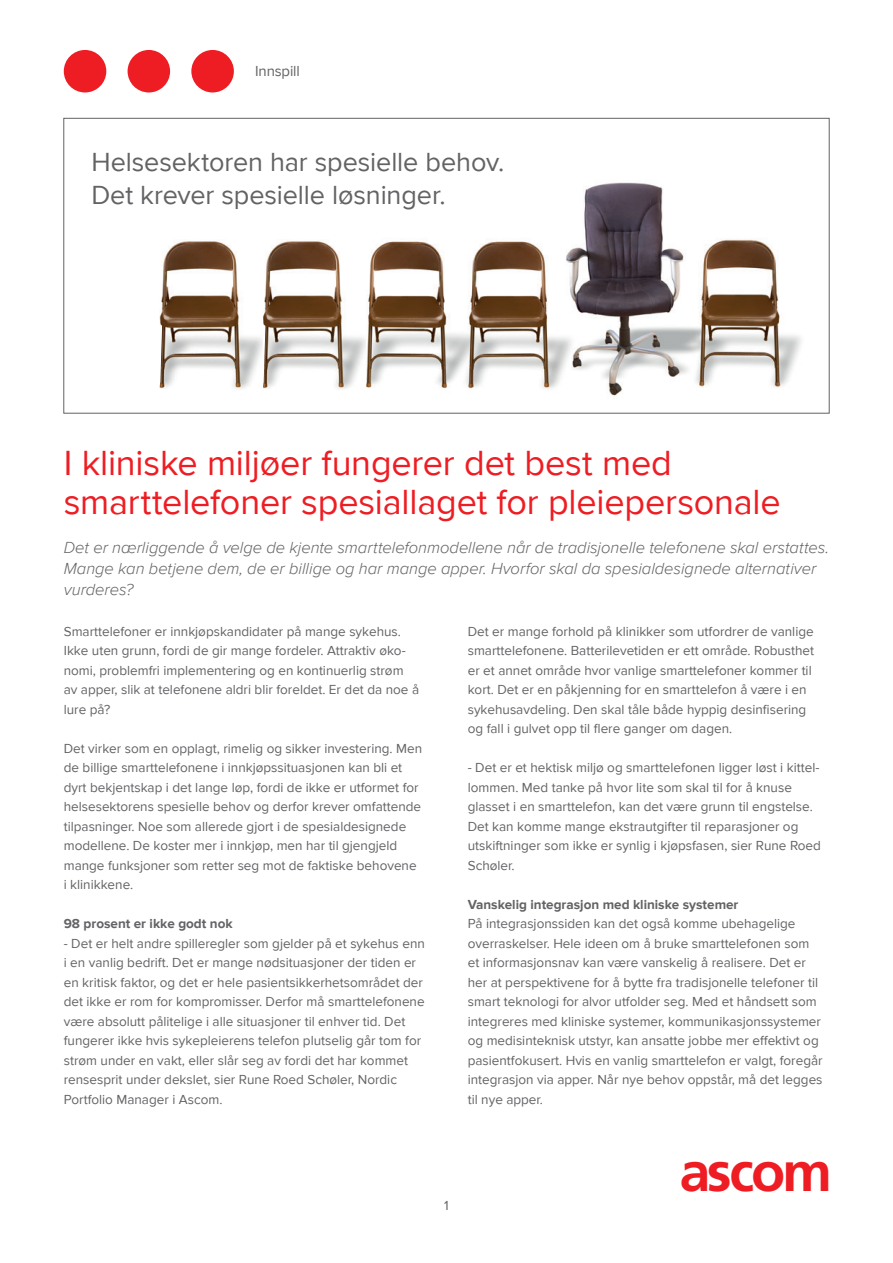
<style>
.page{position:relative;width:893px;height:1263px;background:#fff}
.page>*{position:absolute;margin:0;border:0;box-sizing:border-box;transform-origin:0 0}
.t1{font:40.65px "Ascom";color:#ee1d23}
.t2{font:36px/39px "Proxima Nova";letter-spacing:-.005em;color:#ee1d23}
.t3{font:27px/33px "Proxima Nova";letter-spacing:-.005em;color:#636366}
.t4{font:italic 300 16.5px/21px "Proxima Nova";color:#636366}
.t5{font:15px "Proxima Nova";letter-spacing:-.01em;color:#636366}
.t6{font:13.5px/19.5px "Proxima Nova";color:#636366}
.t7{font:700 13.5px "Proxima Nova";color:#636366}
</style>
<div class="page">
<img style="left:263px;top:241px;width:103px;height:148px">
<img style="left:366px;top:182px;width:435px;height:214px">
<img style="left:159px;top:241px;width:104px;height:148px">
<div style="left:128px;top:50px;width:42px;height:42px;background:#ee1d23;border-radius:50%"></div>
<div style="left:64px;top:50px;width:42px;height:42px;background:#ee1d23;border-radius:50%"></div>
<div style="left:191px;top:50px;width:43px;height:42px;background:#ee1d23;border-radius:50%"></div>
<p class="t5" style="left:255px;top:62px;width:46px">Innspill</p>
<h3 class="t3" style="left:91px;top:146px;width:414px">Helsesektoren har spesielle behov.<br>Det krever spesielle løsninger.</h3>
<h2 class="t2" style="left:64px;top:444px;width:718px">I kliniske miljøer fungerer det best med smarttelefoner spesiallaget for pleiepersonale</h2>
<p class="t4" style="left:64px;top:537px;width:767px">Det er nærliggende å velge de kjente smarttelefonmodellene når de tradisjonelle telefonene skal erstattes.<br>Mange kan betjene dem, de er billige og har mange apper. Hvorfor skal da spesialdesignede alternativer vurderes?</p>
<p class="t6" style="left:64px;top:622px;width:357px">Smarttelefoner er innkjøpskandidater på mange sykehus.<br>Ikke uten grunn, fordi de gir mange fordeler. Attraktiv øko&shy;nomi, problemfri implementering og en kontinuerlig strøm av apper, slik at telefonene aldri blir foreldet. Er det da noe å lure på?</p>
<p class="t6" style="left:64px;top:739px;width:360px">Det virker som en opplagt, rimelig og sikker investering. Men de billige smarttelefonene i innkjøpssituasjonen kan bli et dyrt bekjentskap i det lange løp, fordi de ikke er utformet for helsesektorens spesielle behov og derfor krever omfattende tilpasninger. Noe som allerede gjort i de spesialdesignede modellene. De koster mer i innkjøp, men har til gjengjeld mange funksjoner som retter seg mot de faktiske behovene i klinikkene.</p>
<p class="t7" style="left:64px;top:916px;width:170px">98 prosent er ikke godt nok</p>
<p class="t6" style="left:64px;top:934px;width:363px">- Det er helt andre spilleregler som gjelder på et sykehus enn i en vanlig bedrift. Det er mange nødsituasjoner der tiden er en kritisk faktor, og det er hele pasientsikkerhetsområdet der det ikke er rom for kompromisser. Derfor må smarttelefonene være absolutt pålitelige i alle situasjoner til enhver tid. Det fungerer ikke hvis sykepleierens telefon plutselig går tom for strøm under en vakt, eller slår seg av fordi det har kommet rensesprit under dekslet, sier Rune Roed Schøler, Nordic Portfolio Manager i Ascom.</p>
<p class="t6" style="left:468px;top:622px;width:348px">Det er mange forhold på klinikker som utfordrer de vanlige smarttelefonene. Batterilevetiden er ett område. Robusthet er et annet område hvor vanlige smarttelefoner kommer til kort. Det er en påkjenning for en smarttelefon å være i en sykehusavdeling. Den skal tåle både hyppig desinfisering og fall i gulvet opp til flere ganger om dagen.</p>
<p class="t6" style="left:468px;top:758px;width:355px">- Det er et hektisk miljø og smarttelefonen ligger løst i kittel&shy;lommen. Med tanke på hvor lite som skal til for å knuse glasset i en smarttelefon, kan det være grunn til engstelse.<br>Det kan komme mange ekstrautgifter til reparasjoner og utskiftninger som ikke er synlig i kjøpsfasen, sier Rune Roed Schøler.</p>
<p class="t7" style="left:468px;top:896px;width:272px">Vanskelig integrasjon med kliniske systemer</p>
<p class="t6" style="left:468px;top:914px;width:356px">På integrasjonssiden kan det også komme ubehagelige overraskelser. Hele ideen om å bruke smarttelefonen som et informasjonsnav kan være vanskelig å realisere. Det er her at perspektivene for å bytte fra tradisjonelle telefoner til smart teknologi for alvor utfolder seg. Med et håndsett som integreres med kliniske systemer, kommunikasjonssystemer og medisinteknisk utstyr, kan ansatte jobbe mer effektivt og pasientfokusert. Hvis en vanlig smarttelefon er valgt, foregår integrasjon via apper. Når nye behov oppstår, må det legges til nye apper.</p>
<p class="t6" style="left:444px;top:1196px;width:6px">1</p>
<h1 class="t1" style="left:681px;top:1160px;width:149px">ASCOM</h1>
</div>
